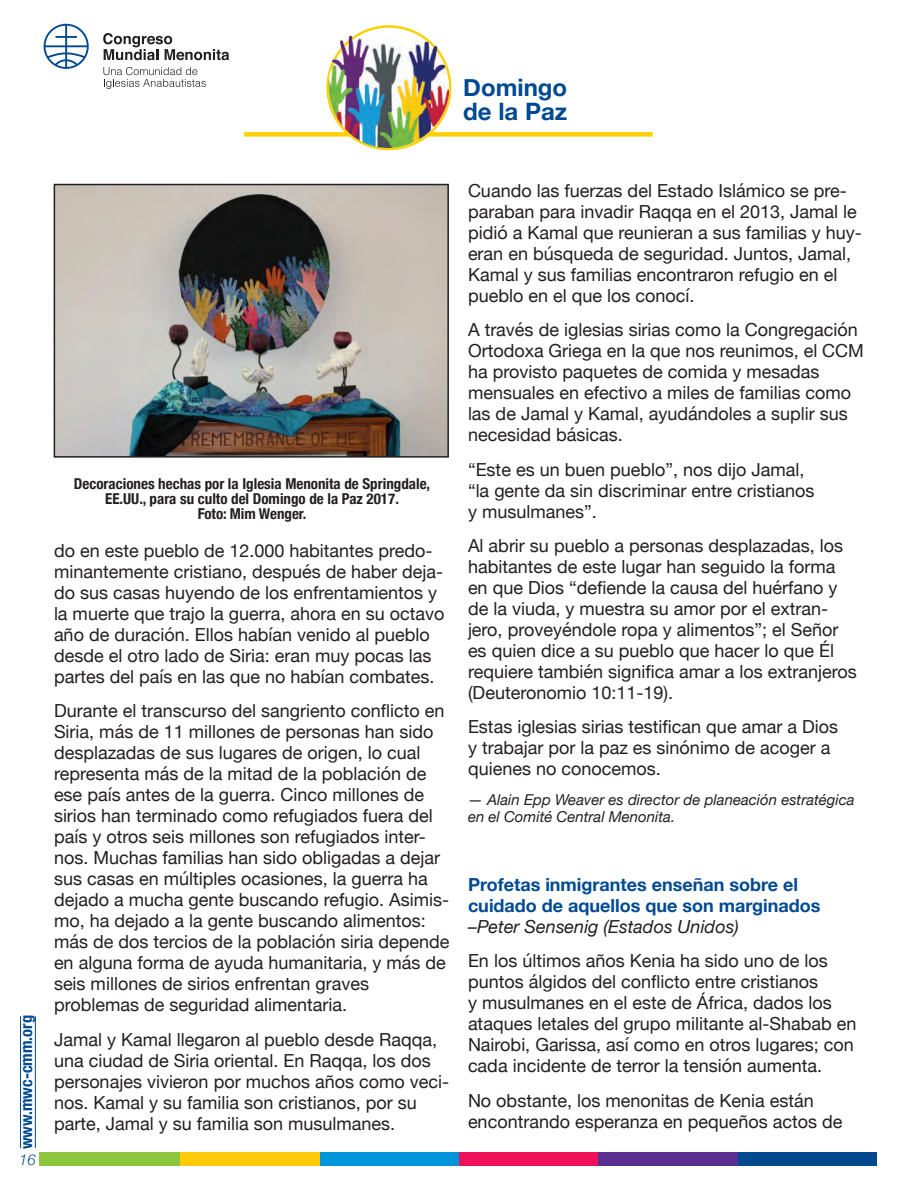
<style>
.page{position:relative;width:918px;height:1188px;background:#fff}
.page>*{position:absolute;margin:0;border:0;box-sizing:border-box;transform-origin:0 0}
.t1{font:700 24px/24px "Helvetica Neue";color:#014a91}
.t2{font:18px/21px "Helvetica Neue";color:#231f20}
.t3{font:700 18px/21px "Helvetica Neue";color:#014a91}
.t4{font:italic 18px "Helvetica Neue";color:#231f20}
.t5{font:700 condensed 16.5px "Helvetica Neue";color:#014a91}
.t6{font:700 condensed 15px/15px "Helvetica Neue";color:#231f20;text-align:center}
.t7{font:italic 15px/16.5px "Helvetica Neue";color:#231f20}
.t8{font:italic 300 15px "Helvetica Neue";color:#014a91}
</style>
<div class="page">
<div style="left:244px;top:132px;width:409px;height:5px;background:#fed105"></div>
<img style="left:325px;top:28px;width:125px;height:121px">
<div style="left:736px;top:1153px;width:141px;height:13px;background:#01498e"></div>
<div style="left:597px;top:1153px;width:141px;height:13px;background:#5b2e91"></div>
<div style="left:458px;top:1153px;width:140px;height:13px;background:#ee1059"></div>
<div style="left:318px;top:1153px;width:141px;height:13px;background:#0095d9"></div>
<div style="left:179px;top:1153px;width:140px;height:13px;background:#feca0a"></div>
<div style="left:39px;top:1153px;width:141px;height:13px;background:#8bc63e"></div>
<hr style="left:20px;top:1016px;width:1px;height:132px;background:#014a91">
<hr style="left:35px;top:1016px;width:1px;height:132px;background:#014a91">
<svg style="left:103px;top:33px;width:126px;height:27px"></svg>
<svg style="left:103px;top:67px;width:103px;height:22px"></svg>
<svg style="left:44px;top:24px;width:45px;height:45px"></svg>
<img style="left:57px;top:187px;width:389px;height:268px">
<div style="left:54px;top:184px;width:395px;height:274px;border:2px solid #231f20"></div>
<h1 class="t1" style="left:463px;top:76px;width:105px">Domingo de la Paz</h1>
<p class="t5" style="left:12px;top:1149px;width:136px;rotate:-90deg">www.mwc-cmm.org</p>
<p class="t8" style="left:19px;top:1148px;width:18px">16</p>
<p class="t6" style="left:74px;top:476px;width:358px">Decoraciones hechas por la Iglesia Menonita de Springdale,<br>EE.UU., para su culto del Domingo de la Paz 2017.</p>
<p class="t6" style="left:198px;top:506px;width:110px">Foto: Mim Wenger.</p>
<p class="t2" style="left:54px;top:541px;width:392px">do en este pueblo de 12.000 habitantes predo&shy;minantemente cristiano, después de haber deja&shy;do sus casas huyendo de los enfrentamientos y la muerte que trajo la guerra, ahora en su octavo año de duración. Ellos habían venido al pueblo desde el otro lado de Siria: eran muy pocas las partes del país en las que no habían combates.</p>
<p class="t2" style="left:54px;top:701px;width:397px">Durante el transcurso del sangriento conflicto en Siria, más de 11 millones de personas han sido desplazadas de sus lugares de origen, lo cual representa más de la mitad de la población de ese país antes de la guerra. Cinco millones de sirios han terminado como refugiados fuera del país y otros seis millones son refugiados inter&shy;nos. Muchas familias han sido obligadas a dejar sus casas en múltiples ocasiones, la guerra ha dejado a mucha gente buscando refugio. Asimis&shy;mo, ha dejado a la gente buscando alimentos: más de dos tercios de la población siria depende en alguna forma de ayuda humanitaria, y más de seis millones de sirios enfrentan graves problemas de seguridad alimentaria.</p>
<p class="t2" style="left:54px;top:1030px;width:397px">Jamal y Kamal llegaron al pueblo desde Raqqa, una ciudad de Siria oriental. En Raqqa, los dos personajes vivieron por muchos años como veci&shy;nos. Kamal y su familia son cristianos, por su parte, Jamal y su familia son musulmanes.</p>
<p class="t2" style="left:468px;top:181px;width:395px">Cuando las fuerzas del Estado Islámico se pre&shy;paraban para invadir Raqqa en el 2013, Jamal le pidió a Kamal que reunieran a sus familias y huy&shy;eran en búsqueda de seguridad. Juntos, Jamal, Kamal y sus familias encontraron refugio en el pueblo en el que los conocí.</p>
<p class="t2" style="left:468px;top:320px;width:397px">A través de iglesias sirias como la Congregación Ortodoxa Griega en la que nos reunimos, el CCM ha provisto paquetes de comida y mesadas mensuales en efectivo a miles de familias como las de Jamal y Kamal, ayudándoles a suplir sus necesidad básicas.</p>
<p class="t2" style="left:468px;top:460px;width:348px">“Este es un buen pueblo”, nos dijo Jamal, “la gente da sin discriminar entre cristianos y musulmanes”.</p>
<p class="t2" style="left:468px;top:536px;width:390px">Al abrir su pueblo a personas desplazadas, los habitantes de este lugar han seguido la forma en que Dios “defiende la causa del huérfano y de la viuda, y muestra su amor por el extran&shy;jero, proveyéndole ropa y alimentos”; el Señor es quien dice a su pueblo que hacer lo que Él requiere también significa amar a los extranjeros (Deuteronomio 10:11-19).</p>
<p class="t2" style="left:468px;top:718px;width:372px">Estas iglesias sirias testifican que amar a Dios y trabajar por la paz es sinónimo de acoger a quienes no conocemos.</p>
<p class="t7" style="left:468px;top:793px;width:388px">— Alain Epp Weaver es director de planeación estratégica en el Comité Central Menonita.</p>
<p class="t3" style="left:468px;top:874px;width:354px">Profetas inmigrantes enseñan sobre el cuidado de aquellos que son marginados</p>
<p class="t4" style="left:468px;top:914px;width:272px">–Peter Sensenig (Estados Unidos)</p>
<p class="t2" style="left:468px;top:952px;width:390px">En los últimos años Kenia ha sido uno de los puntos álgidos del conflicto entre cristianos<br>y musulmanes en el este de África, dados los ataques letales del grupo militante al-Shabab en Nairobi, Garissa, así como en otros lugares; con cada incidente de terror la tensión aumenta.</p>
<p class="t2" style="left:468px;top:1091px;width:376px">No obstante, los menonitas de Kenia están encontrando esperanza en pequeños actos de</p>
</div>
